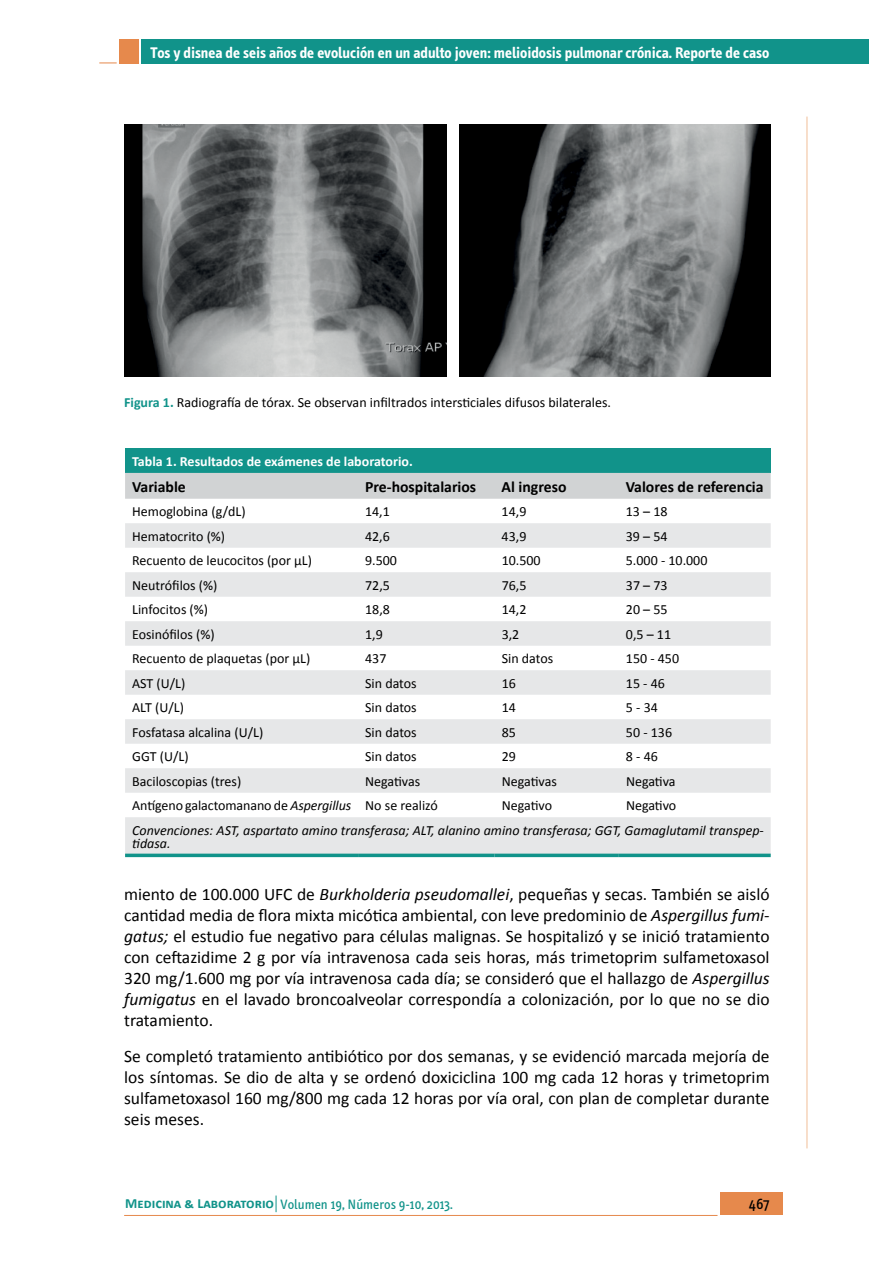
<style>
.page{position:relative;width:869px;height:1265px;background:#fff}
.page>*{position:absolute;margin:0;border:0;box-sizing:border-box;transform-origin:0 0}
.t1{font:17.5px/21px "Calibri";color:#000;text-align:justify}
.t2{font:700 15.75px "Info Text";letter-spacing:-.005em;color:#fff}
.t3{font:700 15.75px "Calibri";color:#000}
.t4{font:15.75px "Info Text";color:#000}
.t5{font:14px "Calibri";color:#000}
.t6{font:italic 14px/13.7px "Calibri";color:#000}
.t7{font:14px "Info Text";color:#11938a}
.t8{font:700 14px "Calibri";color:#fff}
.s1{font-weight:700;color:#11938a}
.s2{font-style:italic}
.s3{font-family:"Calibri";font-weight:700}
</style>
<div class="page">
<div style="left:719px;top:1192px;width:62px;height:23px;background:#e6894c"></div>
<hr style="left:124px;top:1215px;width:593px;height:1px;background:#e6894c">
<hr style="left:805px;top:117px;width:2px;height:1031px;background:#f7dac4">
<svg style="left:275px;top:1196px;width:1px;height:16px"></svg>
<div style="left:142px;top:40px;width:726px;height:24px;background:#11938a"></div>
<div style="left:119px;top:40px;width:19px;height:24px;background:#e6894c"></div>
<svg style="left:99px;top:63px;width:18px;height:1px"></svg>
<div style="left:125px;top:448px;width:645px;height:25px;background:#11938a"></div>
<div style="left:125px;top:473px;width:645px;height:26px;background:#d1d3d4"></div>
<svg style="left:125px;top:523px;width:645px;height:331px;fill:#e6e7e8"></svg>
<hr style="left:125px;top:854px;width:233px;height:3px;background:#11938a">
<hr style="left:358px;top:854px;width:136px;height:3px;background:#11938a">
<hr style="left:494px;top:854px;width:124px;height:3px;background:#11938a">
<hr style="left:618px;top:854px;width:152px;height:3px;background:#11938a">
<img style="left:124px;top:124px;width:322px;height:252px">
<img style="left:459px;top:125px;width:310px;height:251px">
<p class="t2" style="left:150px;top:44px;width:620px">Tos y disnea de seis años de evolución en un adulto joven: melioidosis pulmonar crónica. Reporte de caso</p>
<p class="t5" style="left:124px;top:394px;width:488px"><span class="s1">Figura 1.</span> Radiografía de tórax. Se observan infiltrados intersticiales difusos bilaterales.</p>
<p class="t8" style="left:132px;top:452px;width:282px">Tabla 1. Resultados de exámenes de laboratorio.</p>
<p class="t3" style="left:132px;top:476px;width:55px">Variable</p>
<p class="t3" style="left:365px;top:476px;width:113px">Pre-hospitalarios</p>
<p class="t3" style="left:501px;top:476px;width:66px">Al ingreso</p>
<p class="t3" style="left:625px;top:476px;width:139px">Valores de referencia</p>
<p class="t5" style="left:132px;top:503px;width:115px">Hemoglobina (g/dL)</p>
<p class="t5" style="left:365px;top:503px;width:26px">14,1</p>
<p class="t5" style="left:501px;top:503px;width:26px">14,9</p>
<p class="t5" style="left:625px;top:503px;width:43px">13 – 18</p>
<p class="t5" style="left:132px;top:527px;width:94px">Hematocrito (%)</p>
<p class="t5" style="left:365px;top:527px;width:26px">42,6</p>
<p class="t5" style="left:501px;top:527px;width:26px">43,9</p>
<p class="t5" style="left:625px;top:527px;width:43px">39 – 54</p>
<p class="t5" style="left:132px;top:552px;width:181px">Recuento de leucocitos (por µL)</p>
<p class="t5" style="left:365px;top:552px;width:33px">9.500</p>
<p class="t5" style="left:501px;top:552px;width:41px">10.500</p>
<p class="t5" style="left:625px;top:552px;width:83px">5.000 - 10.000</p>
<p class="t5" style="left:132px;top:576px;width:87px">Neutrófilos (%)</p>
<p class="t5" style="left:365px;top:576px;width:26px">72,5</p>
<p class="t5" style="left:501px;top:576px;width:26px">76,5</p>
<p class="t5" style="left:625px;top:576px;width:43px">37 – 73</p>
<p class="t5" style="left:132px;top:601px;width:77px">Linfocitos (%)</p>
<p class="t5" style="left:365px;top:601px;width:26px">18,8</p>
<p class="t5" style="left:501px;top:601px;width:26px">14,2</p>
<p class="t5" style="left:625px;top:601px;width:43px">20 – 55</p>
<p class="t5" style="left:132px;top:625px;width:84px">Eosinófilos (%)</p>
<p class="t5" style="left:365px;top:625px;width:19px">1,9</p>
<p class="t5" style="left:501px;top:625px;width:19px">3,2</p>
<p class="t5" style="left:625px;top:625px;width:47px">0,5 – 11</p>
<p class="t5" style="left:132px;top:650px;width:179px">Recuento de plaquetas (por µL)</p>
<p class="t5" style="left:365px;top:650px;width:23px">437</p>
<p class="t5" style="left:501px;top:650px;width:53px">Sin datos</p>
<p class="t5" style="left:625px;top:650px;width:55px">150 - 450</p>
<p class="t5" style="left:132px;top:674px;width:55px">AST (U/L)</p>
<p class="t5" style="left:365px;top:674px;width:53px">Sin datos</p>
<p class="t5" style="left:501px;top:674px;width:16px">16</p>
<p class="t5" style="left:625px;top:674px;width:41px">15 - 46</p>
<p class="t5" style="left:132px;top:699px;width:53px">ALT (U/L)</p>
<p class="t5" style="left:365px;top:699px;width:53px">Sin datos</p>
<p class="t5" style="left:501px;top:699px;width:16px">14</p>
<p class="t5" style="left:625px;top:699px;width:33px">5 - 34</p>
<p class="t5" style="left:132px;top:723px;width:132px">Fosfatasa alcalina (U/L)</p>
<p class="t5" style="left:365px;top:723px;width:53px">Sin datos</p>
<p class="t5" style="left:501px;top:723px;width:16px">85</p>
<p class="t5" style="left:625px;top:723px;width:48px">50 - 136</p>
<p class="t5" style="left:132px;top:748px;width:58px">GGT (U/L)</p>
<p class="t5" style="left:365px;top:748px;width:53px">Sin datos</p>
<p class="t5" style="left:501px;top:748px;width:16px">29</p>
<p class="t5" style="left:625px;top:748px;width:33px">8 - 46</p>
<p class="t5" style="left:132px;top:772px;width:110px">Baciloscopias (tres)</p>
<p class="t5" style="left:365px;top:772px;width:57px">Negativas</p>
<p class="t5" style="left:501px;top:772px;width:57px">Negativas</p>
<p class="t5" style="left:625px;top:772px;width:51px">Negativa</p>
<p class="t5" style="left:132px;top:797px;width:307px">Antígeno galactomanano de <span class="s2">Aspergillus</span> No se realizó</p>
<p class="t5" style="left:501px;top:797px;width:52px">Negativo</p>
<p class="t5" style="left:625px;top:797px;width:52px">Negativo</p>
<p class="t6" style="left:132px;top:823px;width:632px">Convenciones: AST, aspartato amino transferasa; ALT, alanino amino transferasa; GGT, Gamaglutamil transpep&shy;tidasa.</p>
<p class="t1" style="left:124px;top:884px;width:646px">miento de 100.000 UFC de <span class="s2">Burkholderia pseudomallei</span>, pequeñas y secas. También se aisló cantidad media de flora mixta micótica ambiental, con leve predominio de <span class="s2">Aspergillus fumi&shy;gatus;</span> el estudio fue negativo para células malignas. Se hospitalizó y se inició tratamiento con ceftazidime 2 g por vía intravenosa cada seis horas, más trimetoprim sulfametoxasol 320 mg/1.600 mg por vía intravenosa cada día; se consideró que el hallazgo de <span class="s2">Aspergillus fumigatus</span> en el lavado broncoalveolar correspondía a colonización, por lo que no se dio tratamiento.</p>
<p class="t1" style="left:124px;top:1046px;width:646px">Se completó tratamiento antibiótico por dos semanas, y se evidenció marcada mejoría de los síntomas. Se dio de alta y se ordenó doxiciclina 100 mg cada 12 horas y trimetoprim sulfametoxasol 160 mg/800 mg cada 12 horas por vía oral, con plan de completar durante seis meses.</p>
<p class="t7" style="left:125px;top:1196px;width:329px"><span class="s3">Medicina &amp; Laboratorio</span> Volumen 19, Números 9-10, 2013.</p>
<p class="t4" style="left:748px;top:1195px;width:22px">467</p>
</div>
